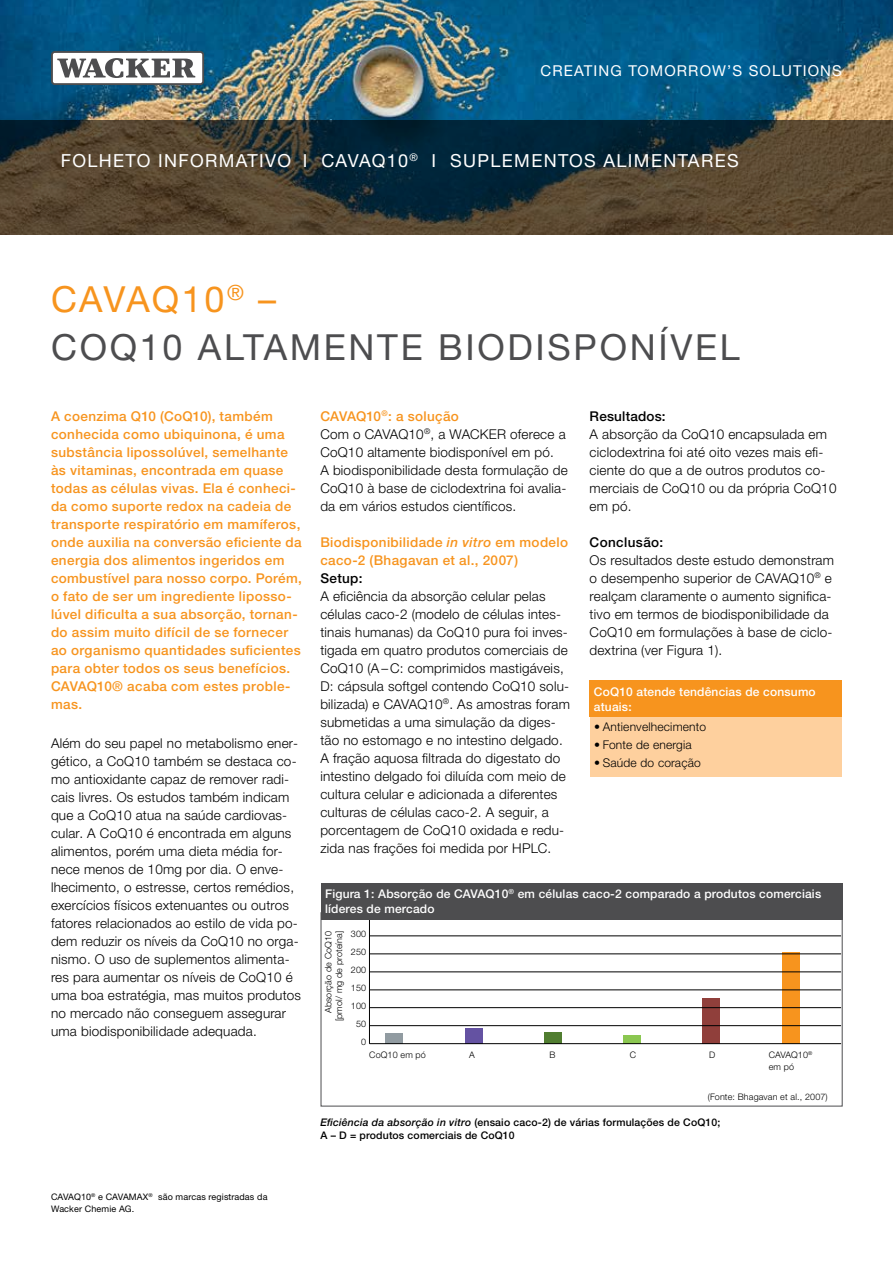
<style>
.page{position:relative;width:893px;height:1263px;background:#fff}
.page>*{position:absolute;margin:0;border:0;box-sizing:border-box;transform-origin:0 0}
.t1{font:36px/48px "Helvetica Panfor Wacker";letter-spacing:.075em;color:#4d4d4f}
.t2{font:18px "Helvetica Panfor Wacker";letter-spacing:.075em;color:#fff}
.t3{font:15px "Helvetica Panfor Wacker";letter-spacing:.075em;color:#fff}
.t4{font:300 13.5px/18px "Helvetica Panfor Wacker";letter-spacing:.015em;color:#000}
.t5{font:500 13.5px/18px "Helvetica Panfor Wacker";letter-spacing:.03em;color:#f7941e}
.t6{font:500 13.5px "Helvetica Panfor Wacker";letter-spacing:.025em;color:#000}
.t7{font:500 12px/15px "Helvetica Panfor Wacker";letter-spacing:.015em;color:#fff}
.t8{font:300 12px "Helvetica Panfor Wacker";letter-spacing:.015em;color:#000}
.t9{font:500 10.5px/13.5px "Helvetica Panfor Wacker";letter-spacing:.015em;color:#000}
.t10{font:300 9px/18px "Helvetica Panfor Wacker";letter-spacing:.015em;color:#000;text-align:right}
.t11{font:9px/12px "Helvetica Panfor Wacker";letter-spacing:.015em;color:#000}
.s1{color:#f7941e}
.s2{font-weight:500;color:#f7941e}
.s3{font-style:italic}
</style>
<div class="page">
<img style="left:0;top:0;width:893px;height:120px">
<svg style="left:0;top:120px;width:893px;height:114px;background:#3c3b32"></svg>
<svg style="left:51px;top:51px;width:153px;height:34px"></svg>
<div style="left:53px;top:53px;width:149px;height:30px;background:#fff;border-radius:2px"></div>
<svg style="left:57px;top:58px;width:138px;height:20px"></svg>
<hr style="left:369px;top:908px;width:1px;height:136px;background:#000">
<div style="left:386px;top:1033px;width:17px;height:10px;background:#919ba1"></div>
<div style="left:544px;top:1032px;width:17px;height:11px;background:#507d30"></div>
<div style="left:624px;top:1034px;width:17px;height:9px;background:#8bc751"></div>
<div style="left:465px;top:1028px;width:17px;height:15px;background:#6452a2"></div>
<div style="left:703px;top:998px;width:17px;height:46px;background:#903f3b"></div>
<div style="left:782px;top:952px;width:17px;height:91px;background:#f7941e"></div>
<hr style="left:370px;top:1007px;width:471px;height:1px;background:#000">
<hr style="left:369px;top:935px;width:472px;height:1px;background:#000">
<hr style="left:370px;top:971px;width:471px;height:1px;background:#000">
<hr style="left:369px;top:953px;width:472px;height:1px;background:#000">
<hr style="left:370px;top:989px;width:471px;height:1px;background:#000">
<hr style="left:370px;top:1025px;width:471px;height:1px;background:#000">
<hr style="left:370px;top:1043px;width:471px;height:1px;background:#000">
<div style="left:321px;top:883px;width:521px;height:36px;background:#4d4d4f"></div>
<div style="left:590px;top:714px;width:252px;height:63px;background:#fed09e"></div>
<div style="left:590px;top:681px;width:252px;height:36px;background:#f7941e"></div>
<p class="t3" style="left:540px;top:61px;width:303px">CREATING TOMORROW’S SOLUTIONS</p>
<h2 class="t2" style="left:61px;top:149px;width:679px">FOLHETO INFORMATIVO I CAVAQ10<sup>®</sup> I SUPLEMENTOS ALIMENTARES</h2>
<h1 class="t1" style="left:51px;top:275px;width:690px"><span class="s1">CAVAQ10</span><sup>®</sup> <span class="s1">–<br></span>COQ10 ALTAMENTE BIODISPONÍVEL</h1>
<p class="t5" style="left:51px;top:407px;width:252px">A coenzima Q10 (CoQ10), também conhecida como ubiquinona, é uma substância lipossolúvel, semelhante às vitaminas, encontrada em quase todas as células vivas. Ela é conheci&shy;da como suporte redox na cadeia de transporte respiratório em mamíferos, onde auxilia na conversão eficiente da energia dos alimentos ingeridos em combustível para nosso corpo. Porém, o fato de ser um ingrediente liposso&shy;lúvel dificulta a sua absorção, tornan&shy;do assim muito difícil de se fornecer ao organismo quantidades suficientes para obter todos os seus benefícios.<br>CAVAQ10® acaba com estes proble&shy;mas.</p>
<p class="t4" style="left:51px;top:734px;width:251px">Além do seu papel no metabolismo ener&shy;gético, a CoQ10 também se destaca co&shy;mo antioxidante capaz de remover radi&shy;cais livres. Os estudos também indicam que a CoQ10 atua na saúde cardiovas&shy;cular. A CoQ10 é encontrada em alguns alimentos, porém uma dieta média for&shy;nece menos de 10mg por dia. O enve&shy;lhecimento, o estresse, certos remédios, exercícios físicos extenuantes ou outros fatores relacionados ao estilo de vida po&shy;dem reduzir os níveis da CoQ10 no orga&shy;nismo. O uso de suplementos alimenta&shy;res para aumentar os níveis de CoQ10 é uma boa estratégia, mas muitos produtos no mercado não conseguem assegurar uma biodisponibilidade adequada.</p>
<p class="t4" style="left:320px;top:407px;width:249px"><span class="s2">CAVAQ10</span><sup>®</sup><span class="s2">: a solução<br></span>Com o CAVAQ10<sup>®</sup>, a WACKER oferece a CoQ10 altamente biodisponível em pó.<br>A biodisponibilidade desta formulação de CoQ10 à base de ciclodextrina foi avalia&shy;da em vários estudos científicos.</p>
<p class="t5" style="left:320px;top:533px;width:249px">Biodisponibilidade <span class="s3">in vitro</span> em modelo caco-2 (Bhagavan et al., 2007)</p>
<p class="t6" style="left:320px;top:570px;width:44px">Setup:</p>
<p class="t4" style="left:320px;top:587px;width:251px">A eficiência da absorção celular pelas células caco-2 (modelo de células intes&shy;tinais humanas) da CoQ10 pura foi inves&shy;tigada em quatro produtos comerciais de CoQ10 (A– C: comprimidos mastigáveis, D: cápsula softgel contendo CoQ10 solu&shy;bilizada) e CAVAQ10<sup>®</sup>. As amostras foram submetidas a uma simulação da diges&shy;tão no estomago e no intestino delgado.<br>A fração aquosa filtrada do digestato do intestino delgado foi diluída com meio de cultura celular e adicionada a diferentes culturas de células caco-2. A seguir, a porcentagem de CoQ10 oxidada e redu&shy;zida nas frações foi medida por HPLC.</p>
<p class="t6" style="left:590px;top:408px;width:78px">Resultados:</p>
<p class="t4" style="left:590px;top:425px;width:248px">A absorção da CoQ10 encapsulada em ciclodextrina foi até oito vezes mais efi&shy;ciente do que a de outros produtos co&shy;merciais de CoQ10 ou da própria CoQ10 em pó.</p>
<p class="t6" style="left:590px;top:534px;width:75px">Conclusão:</p>
<p class="t4" style="left:590px;top:551px;width:246px">Os resultados deste estudo demonstram o desempenho superior de CAVAQ10<sup>®</sup> e realçam claramente o aumento significa&shy;tivo em termos de biodisponibilidade da CoQ10 em formulações à base de ciclo&shy;dextrina (ver Figura 1).</p>
<p class="t7" style="left:594px;top:684px;width:223px">CoQ10 atende tendências de consumo atuais:</p>
<p class="t8" style="left:594px;top:720px;width:113px">• Antienvelhecimento</p>
<p class="t8" style="left:594px;top:738px;width:99px">• Fonte de energia</p>
<p class="t8" style="left:594px;top:756px;width:108px">• Saúde do coração</p>
<p class="t7" style="left:325px;top:886px;width:498px">Figura 1: Absorção de CAVAQ10<sup>®</sup> em células caco-2 comparado a produtos comerciais líderes de mercado</p>
<p class="t10" style="left:351px;top:925px;width:17px">300<br>250<br>200<br>150<br>100<br>50<br>0</p>
<p class="t10" style="left:323px;top:1021px;width:92px;line-height:10.8px;rotate:-90deg">Absorção de CoQ10 [pmol/ mg de proteína]</p>
<p class="t10" style="left:369px;top:1046px;width:58px">CoQ10 em pó</p>
<p class="t10" style="left:469px;top:1046px;width:7px">A</p>
<p class="t10" style="left:549px;top:1046px;width:8px">B</p>
<p class="t10" style="left:630px;top:1046px;width:8px">C</p>
<p class="t10" style="left:709px;top:1046px;width:8px">D</p>
<p class="t10" style="left:769px;top:1049px;width:45px;line-height:12px;text-align:left">CAVAQ10<sup>® </sup>em pó</p>
<p class="t10" style="left:708px;top:1087px;width:121px">(Fonte: Bhagavan et al., 2007)</p>
<p class="t9" style="left:320px;top:1115px;width:401px"><span class="s3">Eficiência da absorção in vitro</span> (ensaio caco-2) de várias formulações de CoQ10;<br>A – D = produtos comerciais de CoQ10</p>
<p class="t11" style="left:51px;top:1191px;width:218px">CAVAQ10<sup>®</sup> e CAVAMAX<sup>®</sup> são marcas registradas da<br>Wacker Chemie AG.</p>
</div>
